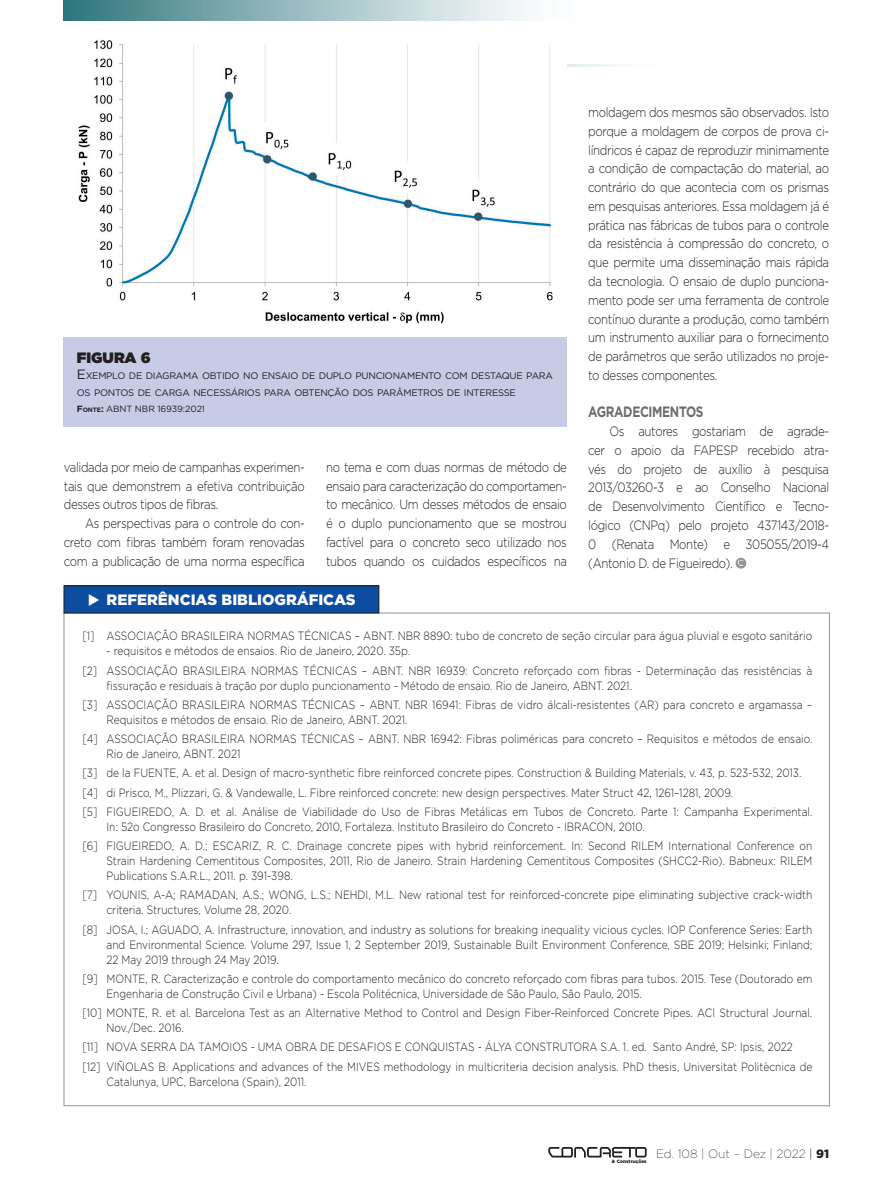
<style>
.page{position:relative;width:893px;height:1191px;background:#fff}
.page>*{position:absolute;margin:0;border:0;box-sizing:border-box;transform-origin:0 0}
.t1{font:900 15px "Gotham";color:#fff}
.t2{font:700 15px "Gotham";letter-spacing:-.03em;color:#6c6d70;scale:.8 1}
.t3{font:900 15px "Gotham";color:#231f20}
.t4{font:300 13.5px/18.8px "Gotham";letter-spacing:-.03em;color:#231f20;text-align:justify;scale:.85 1}
.t5{font:300 12px/19.2px "Gotham";color:#231f20;scale:.85 1}
.t6{font:200 12px "Gotham";color:#231f20}
.t7{font:9.45px/16.5px "Gotham";letter-spacing:-.03em;color:#231f20}
.t8{font:9px "Gotham";letter-spacing:-.01em;color:#231f20}
.t9{font:900 4.8px "Gotham";color:#231f20}
.s1{font-size:13.5px}
.s2{font-weight:700}
.s3{font-weight:700;font-size:6.3px}
.s4{font-weight:300}
.s5{font-weight:900}
</style>
<div class="page">
<img style="left:551px;top:1157px;width:95px;height:1px">
<svg style="left:548px;top:1147px;width:99px;height:10px"></svg>
<svg style="left:567px;top:64px;width:48px;height:2px"></svg>
<div style="left:64px;top:0;width:511px;height:21px;background:linear-gradient(to right,#337981,#fff)"></div>
<svg style="left:735px;top:558px;width:11px;height:10px"></svg>
<svg style="left:738px;top:560px;width:6px;height:6px"></svg>
<div style="left:64px;top:338px;width:503px;height:89px;background:#c7cbe6"></div>
<img style="left:78px;top:40px;width:475px;height:284px">
<div style="left:64px;top:613px;width:766px;height:493px;background:#fff;border:1px solid #939598"></div>
<div style="left:64px;top:586px;width:315px;height:27px;background:#0d4da1"></div>
<div style="left:64px;top:585px;width:315px;height:28px;border:1px solid #231f20"></div>
<p class="t3" style="left:77px;top:347px;width:75px">FIGURA 6</p>
<p class="t7" style="left:77px;top:367px;width:477px"><span class="s1">E</span>XEMPLO DE DIAGRAMA OBTIDO NO ENSAIO DE DUPLO PUNCIONAMENTO COM DESTAQUE PARA<br>OS PONTOS DE CARGA NECESSÁRIOS PARA OBTENÇÃO DOS PARÂMETROS DE INTERESSE</p>
<p class="t8" style="left:77px;top:403px;width:130px"><span class="s2">F</span><span class="s3">ONTE</span><span class="s2">:</span> ABNT NBR 16939:2021</p>
<p class="t4" style="left:64px;top:457px;width:285px">validada por meio de campanhas experimen&shy;tais que demonstrem a efetiva contribuição desses outros tipos de fibras.</p>
<p class="t4" style="left:64px;top:513px;width:285px;text-indent:21px">As perspectivas para o controle do con&shy;creto com fibras também foram renovadas com a publicação de uma norma específica</p>
<p class="t4" style="left:326px;top:457px;width:285px">no tema e com duas normas de método de ensaio para caracterização do comportamen&shy;to mecânico. Um desses métodos de ensaio é o duplo puncionamento que se mostrou factível para o concreto seco utilizado nos tubos quando os cuidados específicos na</p>
<p class="t1" style="left:88px;top:589px;width:270px">◆ REFERÊNCIAS BIBLIOGRÁFICAS</p>
<p class="t4" style="left:588px;top:103px;width:285px">moldagem dos mesmos são observados. Isto porque a moldagem de corpos de prova ci&shy;líndricos é capaz de reproduzir minimamente a condição de compactação do material, ao contrário do que acontecia com os prismas em pesquisas anteriores. Essa moldagem já é prática nas fábricas de tubos para o controle da resistência à compressão do concreto, o que permite uma disseminação mais rápida da tecnologia. O ensaio de duplo punciona&shy;mento pode ser uma ferramenta de controle contínuo durante a produção, como também um instrumento auxiliar para o fornecimento de parâmetros que serão utilizados no proje&shy;to desses componentes.</p>
<p class="t2" style="left:588px;top:402px;width:146px">AGRADECIMENTOS</p>
<p class="t4" style="left:588px;top:421px;width:285px;text-indent:21px">Os autores gostariam de agrade&shy;cer o apoio da FAPESP recebido atra&shy;vés do projeto de auxílio à pesquisa 2013/03260-3 e ao Conselho Nacional de Desenvolvimento Científico e Tecno&shy;lógico (CNPq) pelo projeto 437143/2018- 0 (Renata Monte) e 305055/2019-4 (Antonio D. de Figueiredo).</p>
<p class="t5" style="left:82px;top:626px;width:860px">[1] ASSOCIAÇÃO BRASILEIRA NORMAS TÉCNICAS – ABNT. NBR 8890: tubo de concreto de seção circular para água pluvial e esgoto sanitário</p>
<p class="t5" style="left:82px;top:641px;width:860px;text-indent:24px">- requisitos e métodos de ensaios. Rio de Janeiro, 2020. 35p.<br>[2] ASSOCIAÇÃO BRASILEIRA NORMAS TÉCNICAS – ABNT. NBR 16939: Concreto reforçado com fibras - Determinação das resistências à</p>
<p class="t5" style="left:82px;top:675px;width:860px;text-indent:24px">fissuração e residuais à tração por duplo puncionamento - Método de ensaio. Rio de Janeiro, ABNT. 2021.<br>[3] ASSOCIAÇÃO BRASILEIRA NORMAS TÉCNICAS – ABNT. NBR 16941: Fibras de vidro álcali-resistentes (AR) para concreto e argamassa –</p>
<p class="t5" style="left:82px;top:709px;width:860px;text-indent:24px">Requisitos e métodos de ensaio. Rio de Janeiro, ABNT. 2021.<br>[4] ASSOCIAÇÃO BRASILEIRA NORMAS TÉCNICAS – ABNT. NBR 16942: Fibras poliméricas para concreto – Requisitos e métodos de ensaio.</p>
<p class="t5" style="left:82px;top:744px;width:860px;text-indent:24px">Rio de Janeiro, ABNT. 2021<br>[3] de la FUENTE, A. et al. Design of macro-synthetic fibre reinforced concrete pipes. Construction &amp; Building Materials, v. 43, p. 523-532, 2013. [4] di Prisco, M., Plizzari, G. &amp; Vandewalle, L. Fibre reinforced concrete: new design perspectives. Mater Struct 42, 1261–1281, 2009.<br>[5] FIGUEIREDO, A. D. et al. Análise de Viabilidade do Uso de Fibras Metálicas em Tubos de Concreto. Parte 1: Campanha Experimental.</p>
<p class="t5" style="left:82px;top:816px;width:860px;text-indent:24px">In: 52o Congresso Brasileiro do Concreto, 2010, Fortaleza. Instituto Brasileiro do Concreto - IBRACON, 2010.<br>[6] FIGUEIREDO, A. D.; ESCARIZ, R. C. Drainage concrete pipes with hybrid reinforcement. In: Second RILEM International Conference on</p>
<p class="t5" style="left:106px;top:853px;width:832px;line-height:15px">Strain Hardening Cementitous Composites, 2011, Rio de Janeiro. Strain Hardening Cementitous Composites (SHCC2-Rio). Babneux: RILEM<br>Publications S.A.R.L., 2011. p. 391-398.</p>
<p class="t5" style="left:106px;top:887px;width:832px;line-height:15px;text-indent:-24px">[7] YOUNIS, A-A; RAMADAN, A.S.; WONG, L.S.; NEHDI, M.L. New rational test for reinforced-concrete pipe eliminating subjective crack-width criteria. Structures, Volume 28, 2020.</p>
<p class="t5" style="left:106px;top:921px;width:832px;line-height:15px;text-align:justify;text-indent:-24px">[8] JOSA, I.; AGUADO, A. Infrastructure, innovation, and industry as solutions for breaking inequality vicious cycles. IOP Conference Series: Earth and Environmental Science. Volume 297, Issue 1, 2 September 2019, Sustainable Built Environment Conference, SBE 2019; Helsinki; Finland; 22 May 2019 through 24 May 2019.</p>
<p class="t5" style="left:106px;top:971px;width:832px;line-height:15px;text-indent:-24px">[9] MONTE, R. Caracterização e controle do comportamento mecânico do concreto reforçado com fibras para tubos. 2015. Tese (Doutorado em<br>Engenharia de Construção Civil e Urbana) - Escola Politécnica, Universidade de São Paulo, São Paulo, 2015.</p>
<p class="t5" style="left:106px;top:1005px;width:832px;line-height:15px;text-indent:-24px">[10] MONTE, R. et al. Barcelona Test as an Alternative Method to Control and Design Fiber-Reinforced Concrete Pipes. ACI Structural Journal.<br>Nov./Dec. 2016.</p>
<p class="t5" style="left:82px;top:1037px;width:860px">[11] NOVA SERRA DA TAMOIOS - UMA OBRA DE DESAFIOS E CONQUISTAS - ÁLYA CONSTRUTORA S.A. 1. ed. Santo André, SP: Ipsis, 2022 [12] VIÑOLAS B. Applications and advances of the MIVES methodology in multicriteria decision analysis. PhD thesis, Universitat Politècnica de</p>
<p class="t5" style="left:106px;top:1071px;width:237px">Catalunya, UPC, Barcelona (Spain), 2011.</p>
<p class="t9" style="left:612px;top:1157px;width:36px">&amp; Construções</p>
<p class="t6" style="left:656px;top:1145px;width:175px">Ed. 108 | Out – Dez | 2022 <span class="s4">|</span> <span class="s5">91</span></p>
</div>
